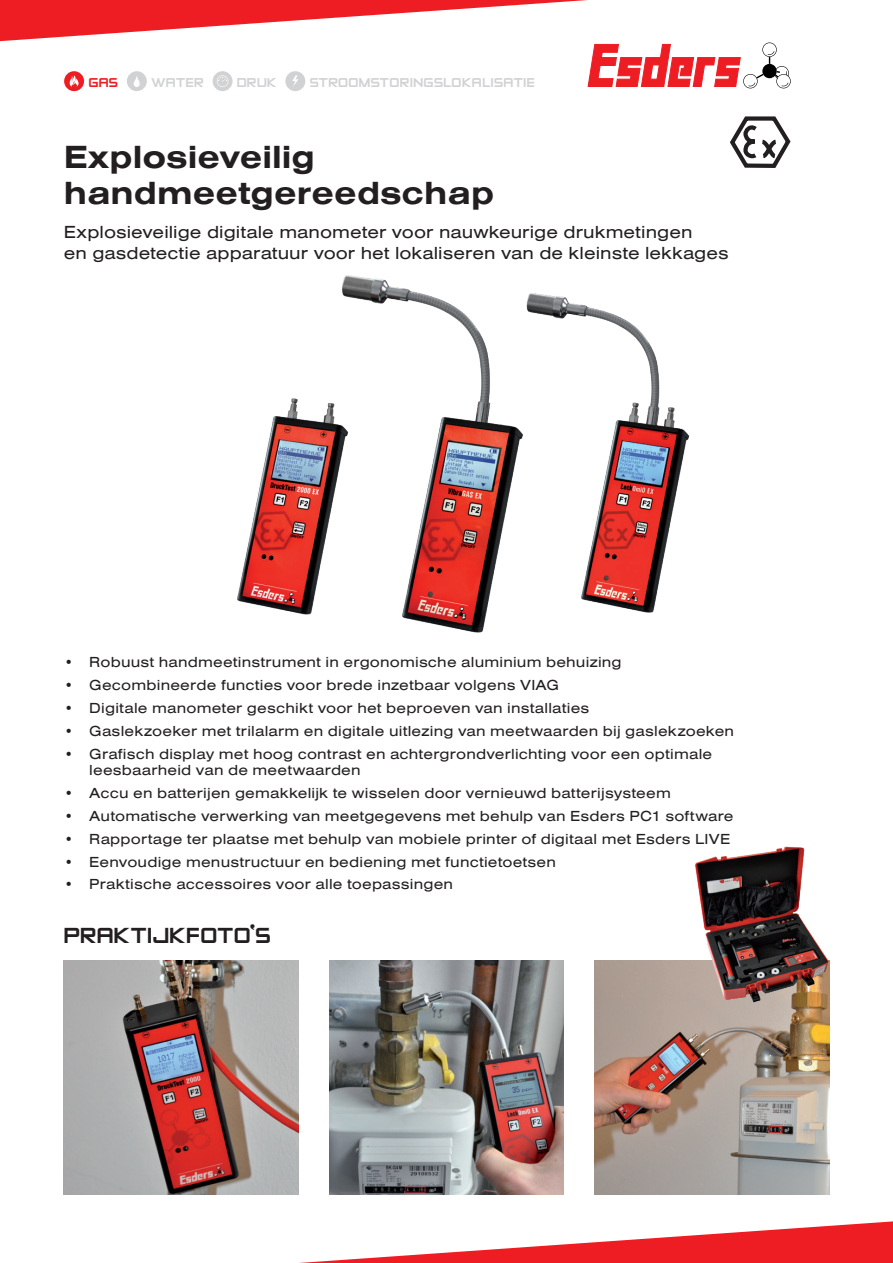
<style>
.page{position:relative;width:893px;height:1263px;background:#fff}
.page>*{position:absolute;margin:0;border:0;box-sizing:border-box;transform-origin:0 0}
.t1{font:33px/36px "Nimbus San T Bold Exte";color:#231f20}
.t2{font:25.5px "Zero Twos";color:#231f20}
.t3{font:18px/21px "Nimbus San T Regu Exte";letter-spacing:.005em;color:#231f20}
.t4{font:15px/16.5px "Nimbus San T Regu Exte";letter-spacing:.01em;color:#231f20}
.t5{font:15px "Zero Twos";color:#d1d2d4}
.t6{font:15px "Zero Twos";color:#ee1d23}
</style>
<div class="page">
<svg style="left:299px;top:1221px;width:594px;height:42px"></svg>
<img style="left:64px;top:960px;width:235px;height:235px">
<img style="left:329px;top:960px;width:235px;height:235px">
<img style="left:594px;top:960px;width:235px;height:235px">
<img style="left:237px;top:398px;width:99px;height:217px">
<img style="left:336px;top:275px;width:186px;height:358px">
<img style="left:522px;top:293px;width:167px;height:320px">
<img style="left:687px;top:846px;width:143px;height:159px">
<svg style="left:730px;top:116px;width:61px;height:52px"></svg>
<div style="left:64px;top:71px;width:20px;height:20px;background:#ee1d23;border-radius:50%"></div>
<div style="left:127px;top:71px;width:20px;height:20px;background:#d1d2d4;border-radius:50%"></div>
<div style="left:213px;top:71px;width:20px;height:20px;background:#d1d2d4;border-radius:50%"></div>
<div style="left:285px;top:71px;width:20px;height:20px;background:#d1d2d4;border-radius:50%"></div>
<svg style="left:0;top:0;width:791px;height:88px"></svg>
<p class="t6" style="left:88px;top:75px;width:31px">GAS</p>
<p class="t5" style="left:151px;top:75px;width:54px">WATER</p>
<p class="t5" style="left:237px;top:75px;width:41px">DRUK</p>
<p class="t5" style="left:310px;top:75px;width:227px">STROOMSTORINGSLOKALISATIE</p>
<h1 class="t1" style="left:64px;top:140px;width:432px">Explosieveilig handmeetgereedschap</h1>
<p class="t3" style="left:64px;top:222px;width:666px">Explosieveilige digitale manometer voor nauwkeurige drukmetingen<br>en gasdetectie apparatuur voor het lokaliseren van de kleinste lekkages</p>
<p class="t4" style="left:64px;top:654px;width:559px">• Robuust handmeetinstrument in ergonomische aluminium behuizing</p>
<p class="t4" style="left:64px;top:677px;width:497px">• Gecombineerde functies voor brede inzetbaar volgens VIAG</p>
<p class="t4" style="left:64px;top:699px;width:527px">• Digitale manometer geschikt voor het beproeven van installaties</p>
<p class="t4" style="left:64px;top:722px;width:672px">• Gaslekzoeker met trilalarm en digitale uitlezing van meetwaarden bij gaslekzoeken</p>
<p class="t4" style="left:89px;top:745px;width:624px;text-indent:-26px">• Grafisch display met hoog contrast en achtergrondverlichting voor een optimale leesbaarheid van de meetwaarden</p>
<p class="t4" style="left:64px;top:785px;width:609px">• Accu en batterijen gemakkelijk te wisselen door vernieuwd batterijsysteem</p>
<p class="t4" style="left:64px;top:807px;width:671px">• Automatische verwerking van meetgegevens met behulp van Esders PC1 software</p>
<p class="t4" style="left:64px;top:830px;width:668px">• Rapportage ter plaatse met behulp van mobiele printer of digitaal met Esders LIVE</p>
<p class="t4" style="left:64px;top:853px;width:494px">• Eenvoudige menustructuur en bediening met functietoetsen</p>
<p class="t4" style="left:64px;top:876px;width:391px">• Praktische accessoires voor alle toepassingen</p>
<h2 class="t2" style="left:64px;top:923px;width:209px">PRAKTIJKFOTO‘S</h2>
</div>
